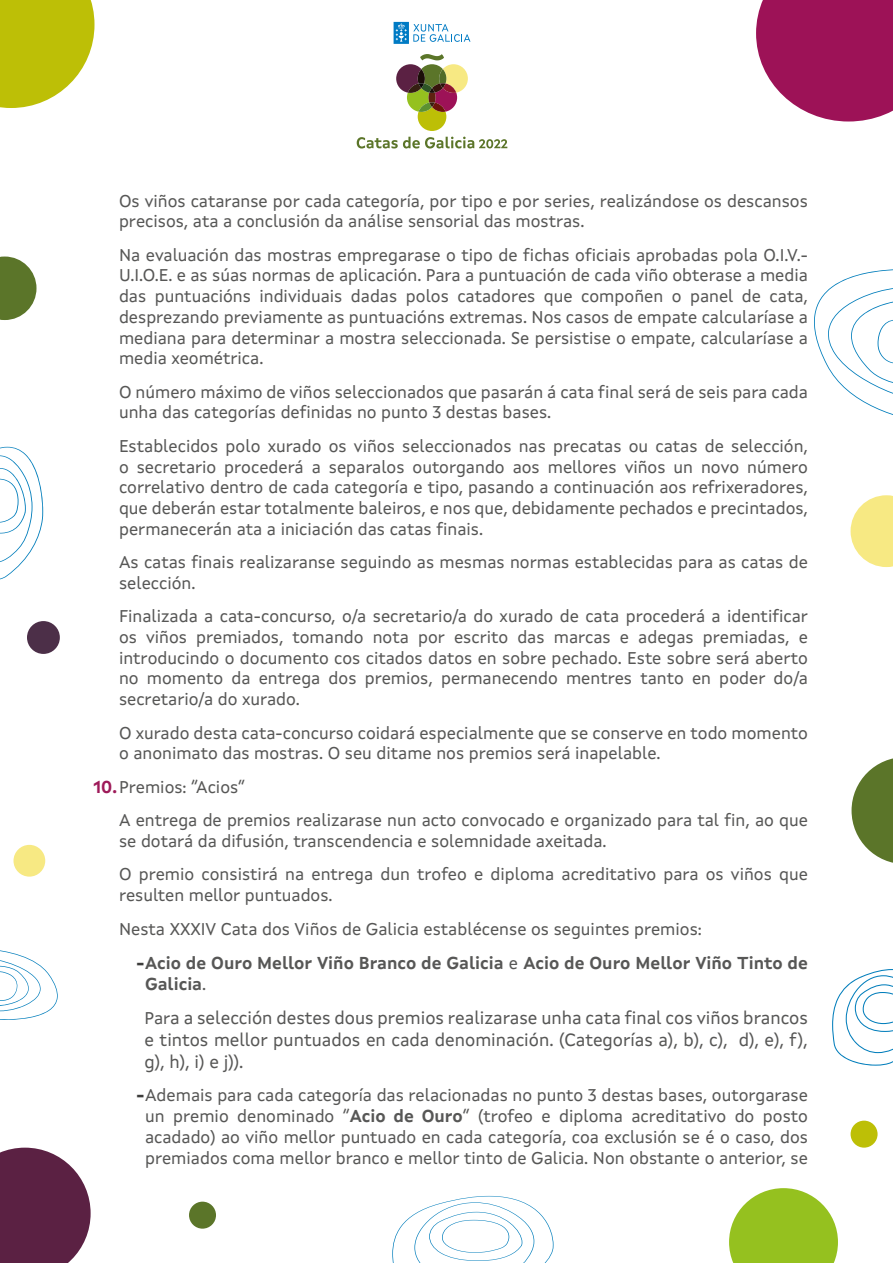
<style>
.page{position:relative;width:893px;height:1263px;background:#fff}
.page>*{position:absolute;margin:0;border:0;box-sizing:border-box;transform-origin:0 0}
.t1{font:18px/21.6px "Xunta Sans";color:#575756;text-align:justify}
.t2{font:17.25px/20.7px "Xunta Sans";color:#575756}
.t3{font:700 17.25px "Xunta Sans";color:#575756}
.s1{font-weight:700;color:#9e1a59}
.s2{font-size:18px;color:#3c3c3b}
.s3{font-weight:400}
.s4{font-size:17.25px}
.s5{font-weight:700;font-size:18px;color:#3c3c3b}
.s6{font-weight:700}
</style>
<div class="page">
<svg style="left:0;top:1148px;width:91px;height:115px;background:#6f3d5a"></svg>
<svg style="left:851px;top:758px;width:42px;height:105px"></svg>
<svg style="left:0;top:257px;width:37px;height:63px"></svg>
<svg style="left:0;top:0;width:94px;height:108px;background:#c6c829"></svg>
<div style="left:851px;top:1121px;width:27px;height:27px;background:#bdbf06;border-radius:50%"></div>
<div style="left:189px;top:1202px;width:27px;height:27px;background:#5b7529;border-radius:50%"></div>
<svg style="left:729px;top:1188px;width:109px;height:75px"></svg>
<svg style="left:756px;top:0;width:137px;height:122px;background:#a92f6b"></svg>
<svg style="left:850px;top:495px;width:43px;height:72px"></svg>
<div style="left:14px;top:845px;width:31px;height:32px;background:#f7e983;border-radius:50%"></div>
<svg style="left:832px;top:969px;width:61px;height:97px"></svg>
<div style="left:27px;top:621px;width:33px;height:33px;background:#4c2f48;border-radius:50%"></div>
<svg style="left:392px;top:1196px;width:161px;height:67px"></svg>
<svg style="left:814px;top:269px;width:79px;height:146px"></svg>
<svg style="left:0;top:447px;width:43px;height:133px"></svg>
<svg style="left:0;top:950px;width:58px;height:70px"></svg>
<svg style="left:394px;top:22px;width:76px;height:22px"></svg>
<svg style="left:396px;top:54px;width:72px;height:77px"></svg>
<svg style="left:357px;top:137px;width:150px;height:12px"></svg>
<p class="t2" style="left:119px;top:190px;width:690px">Os viños cataranse por cada categoría, por tipo e por series, realizándose os descansos precisos, ata a conclusión da análise sensorial das mostras.</p>
<p class="t2" style="left:119px;top:244px;width:690px;text-align:justify">Na evaluación das mostras empregarase o tipo de fichas oficiais aprobadas pola O.I.V.- U.I.O.E. e as súas normas de aplicación. Para a puntuación de cada viño obterase a media das puntuacións individuais dadas polos catadores que compoñen o panel de cata, desprezando previamente as puntuacións extremas. Nos casos de empate calcularíase a mediana para determinar a mostra seleccionada. Se persistise o empate, calcularíase a media xeométrica.</p>
<p class="t2" style="left:119px;top:381px;width:690px">O número máximo de viños seleccionados que pasarán á cata final será de seis para cada unha das categorías definidas no punto 3 destas bases.</p>
<p class="t2" style="left:119px;top:435px;width:690px;text-align:justify">Establecidos polo xurado os viños seleccionados nas precatas ou catas de selección, o secretario procederá a separalos outorgando aos mellores viños un novo número correlativo dentro de cada categoría e tipo, pasando a continuación aos refrixeradores, que deberán estar totalmente baleiros, e nos que, debidamente pechados e precintados, permanecerán ata a iniciación das catas finais.</p>
<p class="t2" style="left:119px;top:552px;width:690px">As catas finais realizaranse seguindo as mesmas normas establecidas para as catas de selección.</p>
<p class="t2" style="left:119px;top:606px;width:690px;text-align:justify">Finalizada a cata-concurso, o/a secretario/a do xurado de cata procederá a identificar os viños premiados, tomando nota por escrito das marcas e adegas premiadas, e introducindo o documento cos citados datos en sobre pechado. Este sobre será aberto no momento da entrega dos premios, permanecendo mentres tanto en poder do/a secretario/a do xurado.</p>
<p class="t2" style="left:119px;top:722px;width:690px">O xurado desta cata-concurso coidará especialmente que se conserve en todo momento o anonimato das mostras. O seu ditame nos premios será inapelable.</p>
<p class="t2" style="left:119px;top:770px;width:690px;line-height:33.5px;text-indent:-26px"><span class="s1">10.</span>Premios: “Acios”<br>A entrega de premios realizarase nun acto convocado e organizado para tal fin, ao que</p>
<p class="t2" style="left:119px;top:824px;width:690px;line-height:33.5px">se dotará da difusión, transcendencia e solemnidade axeitada.<br>O premio consistirá na entrega dun trofeo e diploma acreditativo para os viños que</p>
<p class="t2" style="left:119px;top:884px;width:215px">resulten mellor puntuados.</p>
<p class="t2" style="left:119px;top:919px;width:584px">Nesta XXXIV Cata dos Viños de Galicia establécense os seguintes premios:</p>
<p class="t3" style="left:136px;top:953px;width:673px"><span class="s2">-</span>Acio de Ouro Mellor Viño Branco de Galicia <span class="s3">e</span> Acio de Ouro Mellor Viño Tinto de</p>
<p class="t3" style="left:145px;top:973px;width:63px">Galicia<span class="s3">.</span></p>
<p class="t1" style="left:145px;top:1007px;width:665px"><span class="s4">Par</span>a a selección destes dous premios realizarase unha cata final cos viños brancos e tintos mellor puntuados en cada denominación. (Categorías a), b), c), d), e), f), g), h), i) e j)).</p>
<p class="t2" style="left:136px;top:1085px;width:673px;text-align:center"><span class="s5">-</span>Ademais para cada categoría das relacionadas no punto 3 destas bases, outorgarase un premio denominado “<span class="s6">Acio de Ouro</span>” (trofeo e diploma acreditativo do posto acadado) ao viño mellor puntuado en cada categoría, coa exclusión se é o caso, dos premiados coma mellor branco e mellor tinto de Galicia. Non obstante o anterior, se</p>
</div>
